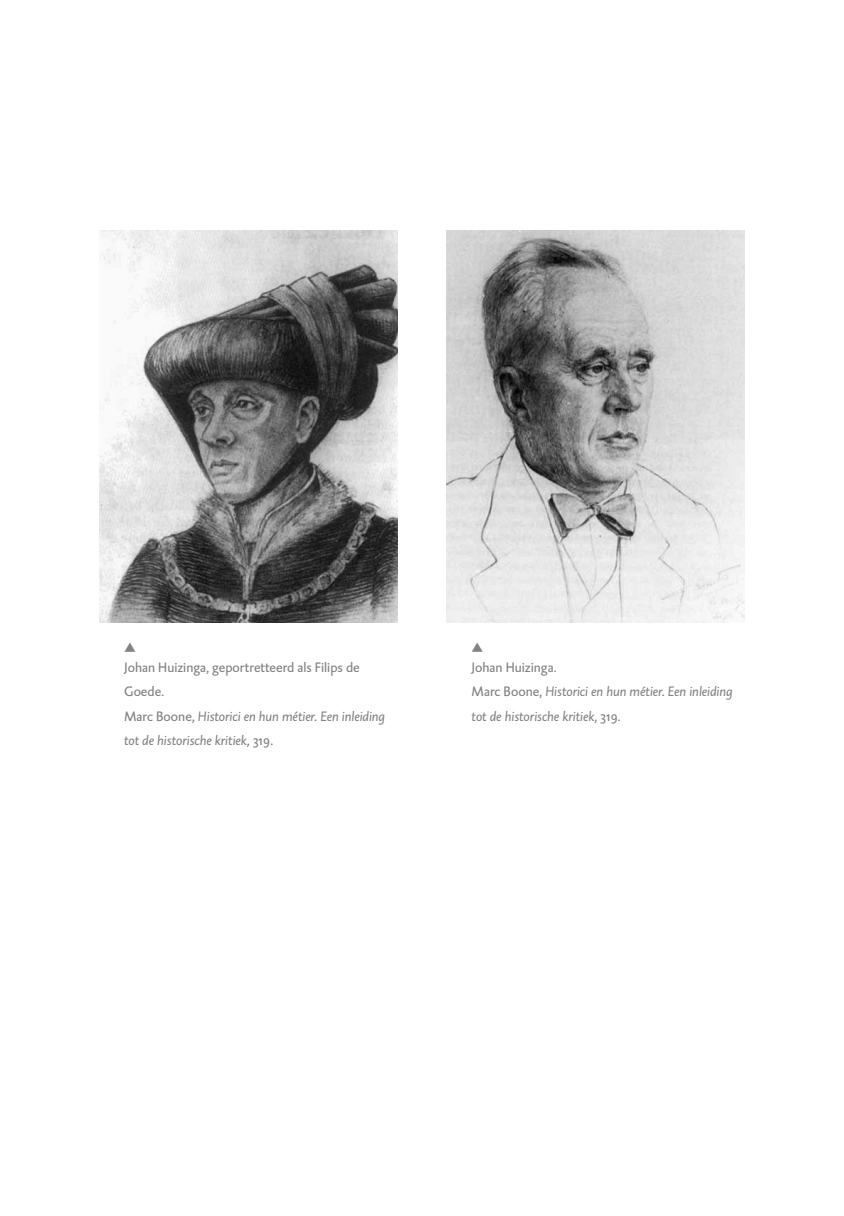
<style>
.page{position:relative;width:844px;height:1216px;background:#fff}
.page>*{position:absolute;margin:0;border:0;box-sizing:border-box;transform-origin:0 0}
.t1{font:14px/24.5px "DTL Caspari ST";color:#808285}
.t2{font:italic 14px/24.5px "DTL Caspari ST";letter-spacing:-.005em;color:#808285}
.t3{font:13.12px "Pijlen";color:#808285}
.s1{font-style:italic}
.s2{font-style:normal}
</style>
<div class="page">
<img style="left:446px;top:230px;width:298px;height:392px">
<img style="left:99px;top:230px;width:298px;height:392px">
<p class="t3" style="left:124px;top:641px;width:13px">r</p>
<p class="t1" style="left:124px;top:654px;width:262px">Johan Huizinga, geportretteerd als Filips de Goede.<br>Marc Boone, <span class="s1">Historici en hun métier. Een inleiding tot de historische kritiek,</span> 319.</p>
<p class="t3" style="left:471px;top:641px;width:13px">r</p>
<p class="t2" style="left:471px;top:654px;width:262px"><span class="s2">Johan Huizinga.<br>Marc Boone,</span> Historici en hun métier. Een inleiding tot de historische kritiek, <span class="s2">319.</span></p>
</div>
